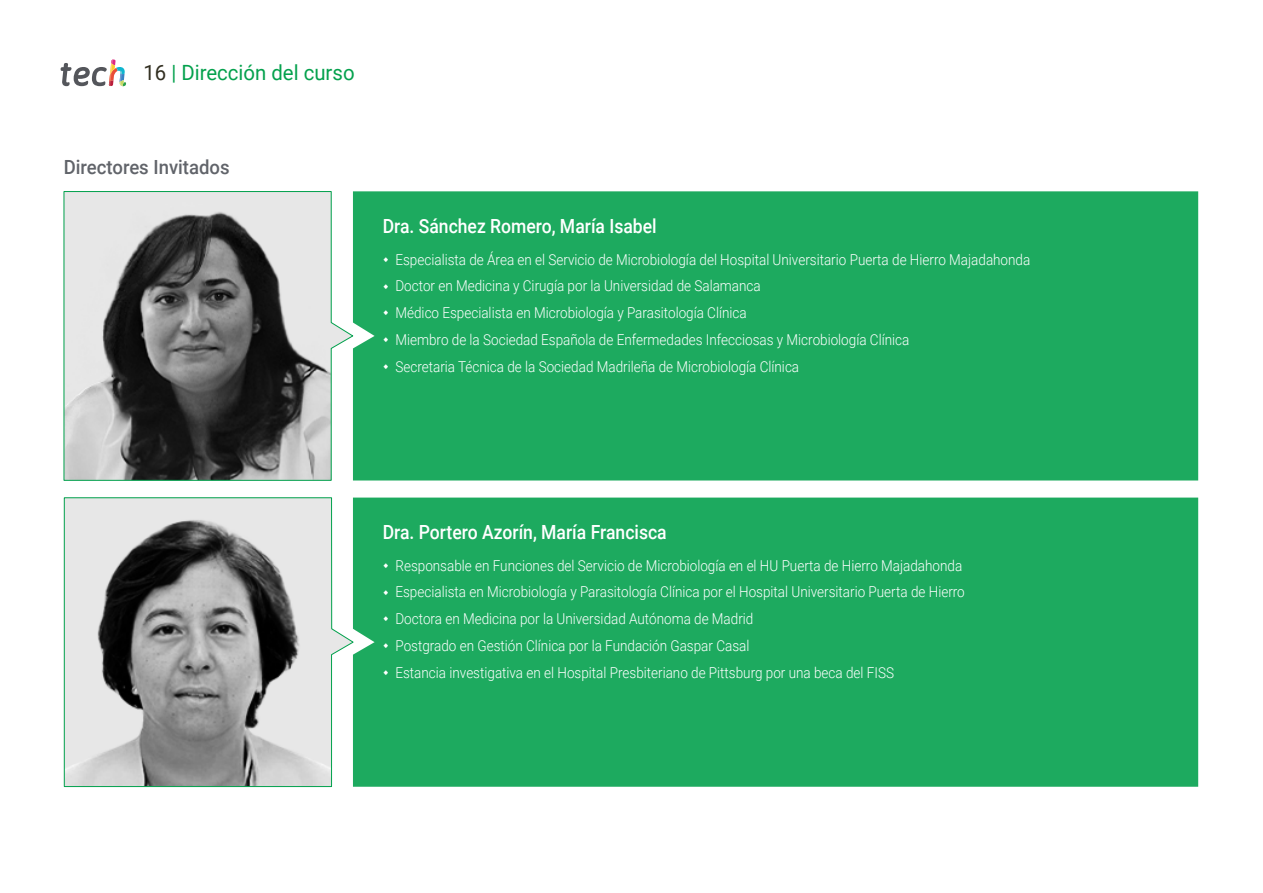
<style>
.page{position:relative;width:1263px;height:893px;background:#fff}
.page>*{position:absolute;margin:0;border:0;box-sizing:border-box;transform-origin:0 0}
.t1{font:21px "Roboto";color:#04a14d}
.t2{font:500 19.5px "Roboto";color:#fff;scale:.9 1}
.t3{font:500 19.5px "Roboto";color:#61646a;scale:.95 1}
.t4{font:300 15px/26.7px "Roboto";color:#fff;scale:.9 1}
.s1{color:#312e20}
</style>
<div class="page">
<div style="left:354px;top:498px;width:844px;height:289px;background:#1daa5f"></div>
<div style="left:353px;top:191px;width:845px;height:289px;background:#1daa5f"></div>
<svg style="left:64px;top:191px;width:289px;height:290px"></svg>
<svg style="left:64px;top:497px;width:290px;height:290px"></svg>
<svg style="left:61px;top:60px;width:65px;height:27px"></svg>
<svg style="left:384px;top:257px;width:4px;height:5px"></svg>
<svg style="left:384px;top:284px;width:4px;height:5px"></svg>
<svg style="left:384px;top:310px;width:4px;height:5px"></svg>
<svg style="left:384px;top:337px;width:4px;height:5px"></svg>
<svg style="left:384px;top:364px;width:4px;height:5px"></svg>
<svg style="left:384px;top:563px;width:4px;height:5px"></svg>
<svg style="left:384px;top:590px;width:4px;height:5px"></svg>
<svg style="left:384px;top:617px;width:4px;height:5px"></svg>
<svg style="left:384px;top:643px;width:4px;height:5px"></svg>
<svg style="left:384px;top:670px;width:4px;height:5px"></svg>
<h1 class="t1" style="left:144px;top:58px;width:213px"><span class="s1">16</span> | Dirección del curso</h1>
<h2 class="t3" style="left:64px;top:154px;width:176px">Directores Invitados</h2>
<h2 class="t2" style="left:383px;top:212px;width:306px">Dra. Sánchez Romero, María Isabel</h2>
<p class="t4" style="left:395px;top:245px;width:707px">Especialista de Área en el Servicio de Microbiología del Hospital Universitario Puerta de Hierro Majadahonda Doctor en Medicina y Cirugía por la Universidad de Salamanca<br>Médico Especialista en Microbiología y Parasitología Clínica<br>Miembro de la Sociedad Española de Enfermedades Infecciosas y Microbiología Clínica<br>Secretaria Técnica de la Sociedad Madrileña de Microbiología Clínica</p>
<h2 class="t2" style="left:383px;top:518px;width:317px">Dra. Portero Azorín, María Francisca</h2>
<p class="t4" style="left:395px;top:551px;width:634px">Responsable en Funciones del Servicio de Microbiología en el HU Puerta de Hierro Majadahonda Especialista en Microbiología y Parasitología Clínica por el Hospital Universitario Puerta de Hierro Doctora en Medicina por la Universidad Autónoma de Madrid<br>Postgrado en Gestión Clínica por la Fundación Gaspar Casal<br>Estancia investigativa en el Hospital Presbiteriano de Pittsburg por una beca del FISS</p>
</div>
